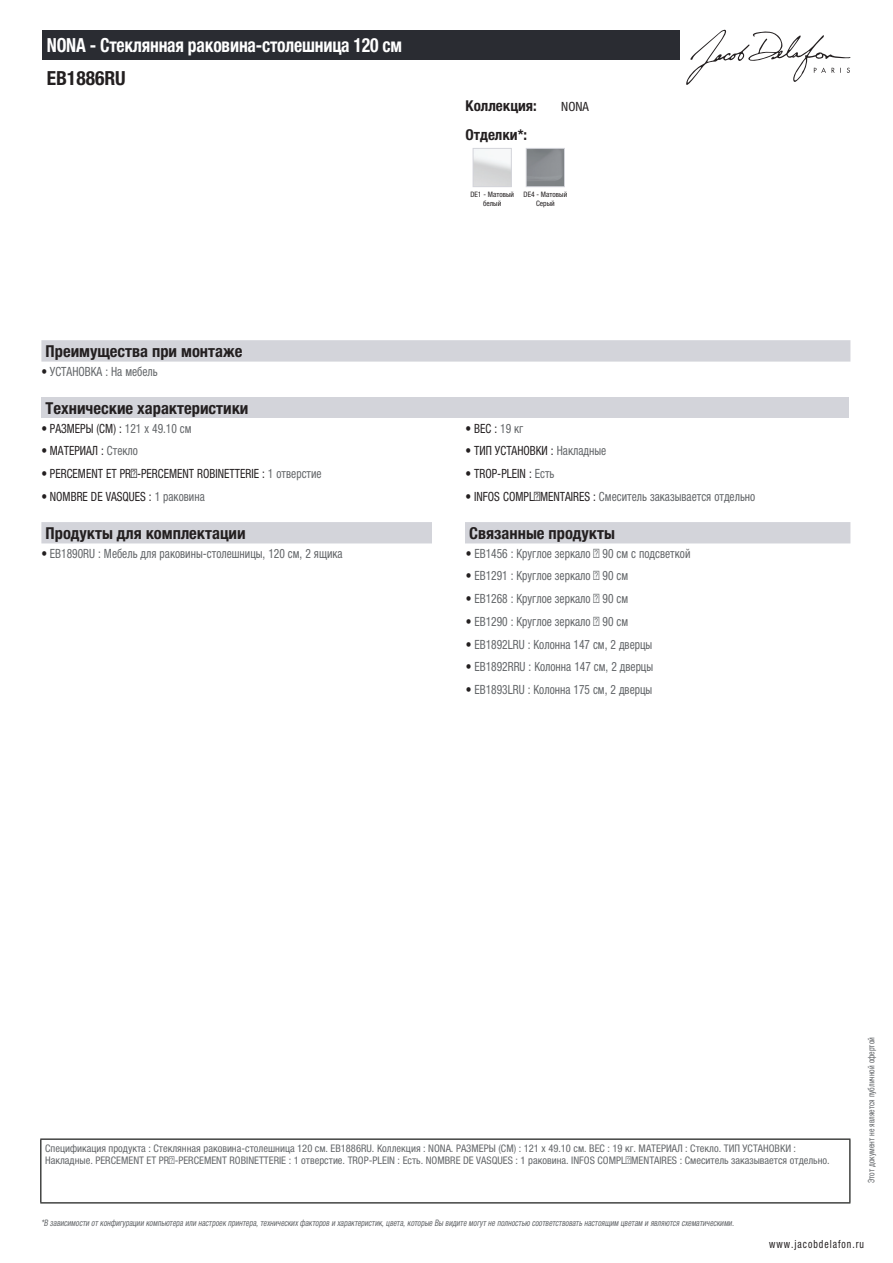
<style>
.page{position:relative;width:893px;height:1263px;background:#fff}
.page>*{position:absolute;margin:0;border:0;box-sizing:border-box;transform-origin:0 0}
.t1{font:700 condensed 19.5px "Helvetica Neue LTCYR";letter-spacing:-.01em;color:#fff;scale:.9 1}
.t2{font:700 condensed 19.5px "Helvetica Neue LTCYR";color:#231f20}
.t3{font:700 condensed 16.5px "Helvetica Neue LTCYR";color:#231f20}
.t4{font:700 condensed 15px "Helvetica Neue LTCYR";color:#231f20}
.t5{font:condensed 12.75px "Helvetica Neue LTCYR";color:#626568;scale:.9 1}
.t6{font:condensed 12.75px "Helvetica Neue LTCYR";color:#231f20;scale:.9 1}
.t7{font:condensed 12.75px "Helvetica Neue LTCYR";color:#231f20}
.t8{font:condensed 11.25px "Helvetica Neue LTCYR";letter-spacing:.1em;color:#231f20;scale:.87 1}
.t9{font:condensed 10.5px/12px "Helvetica Neue LTCYR";color:#626568}
.t10{font:italic condensed 9px "Helvetica Neue LTCYR";color:#626568;scale:.87 1}
.t11{font:condensed 9px "Helvetica Neue LTCYR";color:#626568;scale:.87 1}
.t12{font:condensed 7.5px/9px "Helvetica Neue LTCYR";color:#231f20;text-align:center}
.s1{color:#231f20}
.s2{color:#626568}
</style>
<div class="page">
<svg style="left:686px;top:30px;width:164px;height:55px"></svg>
<div style="left:473px;top:148px;width:39px;height:39px;border:1px solid #d3d4da"></div>
<img style="left:528px;top:150px;width:35px;height:35px">
<div style="left:526px;top:148px;width:39px;height:39px;border:1px solid #d3d4da"></div>
<div style="left:41px;top:340px;width:809px;height:22px;background:#d3d4da"></div>
<div style="left:41px;top:397px;width:808px;height:21px;background:#d3d4da"></div>
<div style="left:41px;top:522px;width:809px;height:21px;background:#d3d4da"></div>
<div style="left:432px;top:522px;width:33px;height:21px;background:#fff"></div>
<div style="left:43px;top:30px;width:637px;height:30px;background:#2a2c32"></div>
<hr style="left:40px;top:1138px;width:810px;height:2px;background:#040503">
<hr style="left:40px;top:1140px;width:1px;height:62px;background:#040503">
<hr style="left:849px;top:1140px;width:1px;height:62px;background:#040503">
<hr style="left:40px;top:1202px;width:810px;height:1px;background:#040503">
<h1 class="t1" style="left:47px;top:34px;width:396px">NONA - Стеклянная раковина-столешница 120 см</h1>
<h1 class="t2" style="left:47px;top:67px;width:80px">EB1886RU</h1>
<p class="t4" style="left:466px;top:97px;width:73px">Коллекция:</p>
<p class="t7" style="left:561px;top:99px;width:29px">NONA</p>
<p class="t4" style="left:466px;top:126px;width:63px">Отделки*:</p>
<p class="t12" style="left:470px;top:190px;width:45px">DE1 - Матовый белый</p>
<p class="t12" style="left:523px;top:190px;width:45px">DE4 - Матовый<br>Серый</p>
<p class="t3" style="left:46px;top:342px;width:198px">Преимущества при монтаже</p>
<p class="t5" style="left:41px;top:364px;width:131px"><span class="s1">•</span> УСТАНОВКА : На мебель</p>
<p class="t3" style="left:46px;top:399px;width:204px">Технические характеристики</p>
<p class="t6" style="left:41px;top:421px;width:168px">• РАЗМЕРЫ (СМ) : <span class="s2">121 x 49.10 см</span></p>
<p class="t6" style="left:466px;top:421px;width:66px">• ВЕС : <span class="s2">19 кг</span></p>
<p class="t6" style="left:41px;top:444px;width:109px">• МАТЕРИАЛ : <span class="s2">Стекло</span></p>
<p class="t6" style="left:466px;top:444px;width:158px">• ТИП УСТАНОВКИ : <span class="s2">Накладные</span></p>
<p class="t6" style="left:41px;top:466px;width:313px">• PERCEMENT ET PRÉ-PERCEMENT ROBINETTERIE : <span class="s2">1 отверстие</span></p>
<p class="t6" style="left:466px;top:466px;width:100px">• TROP-PLEIN : <span class="s2">Есть</span></p>
<p class="t6" style="left:41px;top:489px;width:183px">• NOMBRE DE VASQUES : <span class="s2">1 раковина</span></p>
<p class="t5" style="left:466px;top:489px;width:323px"><span class="s1">• INFOS COMPLÉMENTAIRES :</span> Смеситель заказывается отдельно</p>
<p class="t3" style="left:46px;top:524px;width:202px">Продукты для комплектации</p>
<p class="t3" style="left:469px;top:524px;width:147px">Связанные продукты</p>
<p class="t5" style="left:41px;top:546px;width:336px"><span class="s1">•</span> EB1890RU : Мебель для раковины-столешницы, 120 см, 2 ящика</p>
<p class="t5" style="left:466px;top:546px;width:251px"><span class="s1">•</span> EB1456 : Круглое зеркало Ø 90 см с подсветкой</p>
<p class="t5" style="left:466px;top:569px;width:182px"><span class="s1">•</span> EB1291 : Круглое зеркало Ø 90 см</p>
<p class="t5" style="left:466px;top:591px;width:182px"><span class="s1">•</span> EB1268 : Круглое зеркало Ø 90 см</p>
<p class="t5" style="left:466px;top:614px;width:182px"><span class="s1">•</span> EB1290 : Круглое зеркало Ø 90 см</p>
<p class="t5" style="left:466px;top:637px;width:209px"><span class="s1">•</span> EB1892LRU : Колонна 147 см, 2 дверцы</p>
<p class="t5" style="left:466px;top:660px;width:210px"><span class="s1">•</span> EB1892RRU : Колонна 147 см, 2 дверцы</p>
<p class="t5" style="left:466px;top:682px;width:209px"><span class="s1">•</span> EB1893LRU : Колонна 175 см, 2 дверцы</p>
<p class="t9" style="left:45px;top:1142px;width:786px">Спецификация продукта : Стеклянная раковина-столешница 120 см. EB1886RU. Коллекция : NONA. РАЗМЕРЫ (СМ) : 121 x 49.10 см. ВЕС : 19 кг. МАТЕРИАЛ : Стекло. ТИП УСТАНОВКИ :<br>Накладные. PERCEMENT ET PRÉ-PERCEMENT ROBINETTERIE : 1 отверстие. TROP-PLEIN : Есть. NOMBRE DE VASQUES : 1 раковина. INFOS COMPLÉMENTAIRES : Смеситель заказывается отдельно.</p>
<p class="t10" style="left:41px;top:1218px;width:800px">*В зависимости отконфигурации компьютера или настроек принтера,техническихфакторов и характеристик,цвета,которые Вы видите могутне полностью соответствоватьнастоящим цветам и являются схематическими.</p>
<p class="t11" style="left:866px;top:1183px;width:169px;rotate:-90deg">Этот документ не является публичной офертой</p>
<p class="t8" style="left:769px;top:1237px;width:110px">www.jacobdelafon.ru</p>
</div>
